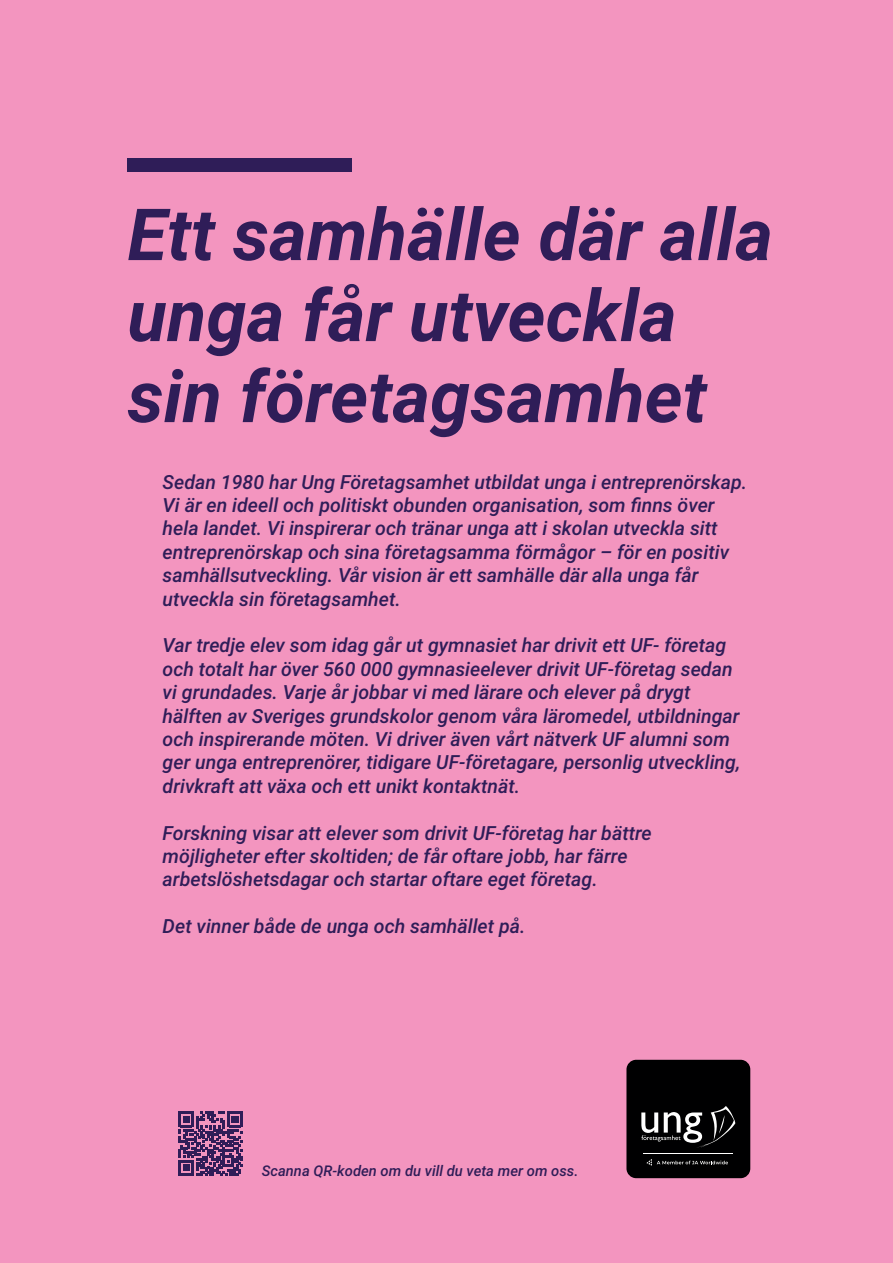
<style>
.page{position:relative;width:893px;height:1263px;background:#f395bf}
.page>*{position:absolute;margin:0;border:0;box-sizing:border-box;transform-origin:0 0}
.t1{font:italic 700 72px/81px "Roboto";color:#2f1d58}
.t2{font:italic 500 19.5px/23.4px "Roboto";color:#2f1d58}
.t3{font:italic 500 14.7px "Roboto";color:#2f1d58}
</style>
<div class="page">
<svg style="left:179px;top:1112px;width:64px;height:64px"></svg>
<div style="left:128px;top:158px;width:224px;height:14px;background:#2f1d58"></div>
<div style="left:626px;top:1060px;width:124px;height:118px;background:#000001;border-radius:10px"></div>
<svg style="left:646px;top:1159px;width:82px;height:7px"></svg>
<hr style="left:644px;top:1153px;width:89px;height:1px;background:#fff">
<svg style="left:641px;top:1106px;width:94px;height:42px"></svg>
<h1 class="t1" style="left:128px;top:191px;width:647px">Ett samhälle där alla unga får utveckla sin företagsamhet</h1>
<p class="t2" style="left:163px;top:469px;width:586px">Sedan 1980 har Ung Företagsamhet utbildat unga i entreprenörskap.<br>Vi är en ideell och politiskt obunden organisation, som finns över hela landet. Vi inspirerar och tränar unga att i skolan utveckla sitt entreprenörskap och sina företagsamma förmågor – för en positiv samhällsutveckling. Vår vision är ett samhälle där alla unga får utveckla sin företagsamhet.</p>
<p class="t2" style="left:163px;top:633px;width:579px">Var tredje elev som idag går ut gymnasiet har drivit ett UF- företag och totalt har över 560 000 gymnasieelever drivit UF-företag sedan vi grundades. Varje år jobbar vi med lärare och elever på drygt hälften av Sveriges grundskolor genom våra läromedel, utbildningar och inspirerande möten. Vi driver även vårt nätverk UF alumni som ger unga entreprenörer, tidigare UF-företagare, personlig utveckling, drivkraft att växa och ett unikt kontaktnät.</p>
<p class="t2" style="left:163px;top:820px;width:491px">Forskning visar att elever som drivit UF-företag har bättre möjligheter efter skoltiden; de får oftare jobb, har färre arbetslöshetsdagar och startar oftare eget företag.</p>
<p class="t2" style="left:163px;top:914px;width:364px">Det vinner både de unga och samhället på.</p>
<p class="t3" style="left:262px;top:1160px;width:318px">Scanna QR-koden om du vill du veta mer om oss.</p>
</div>
